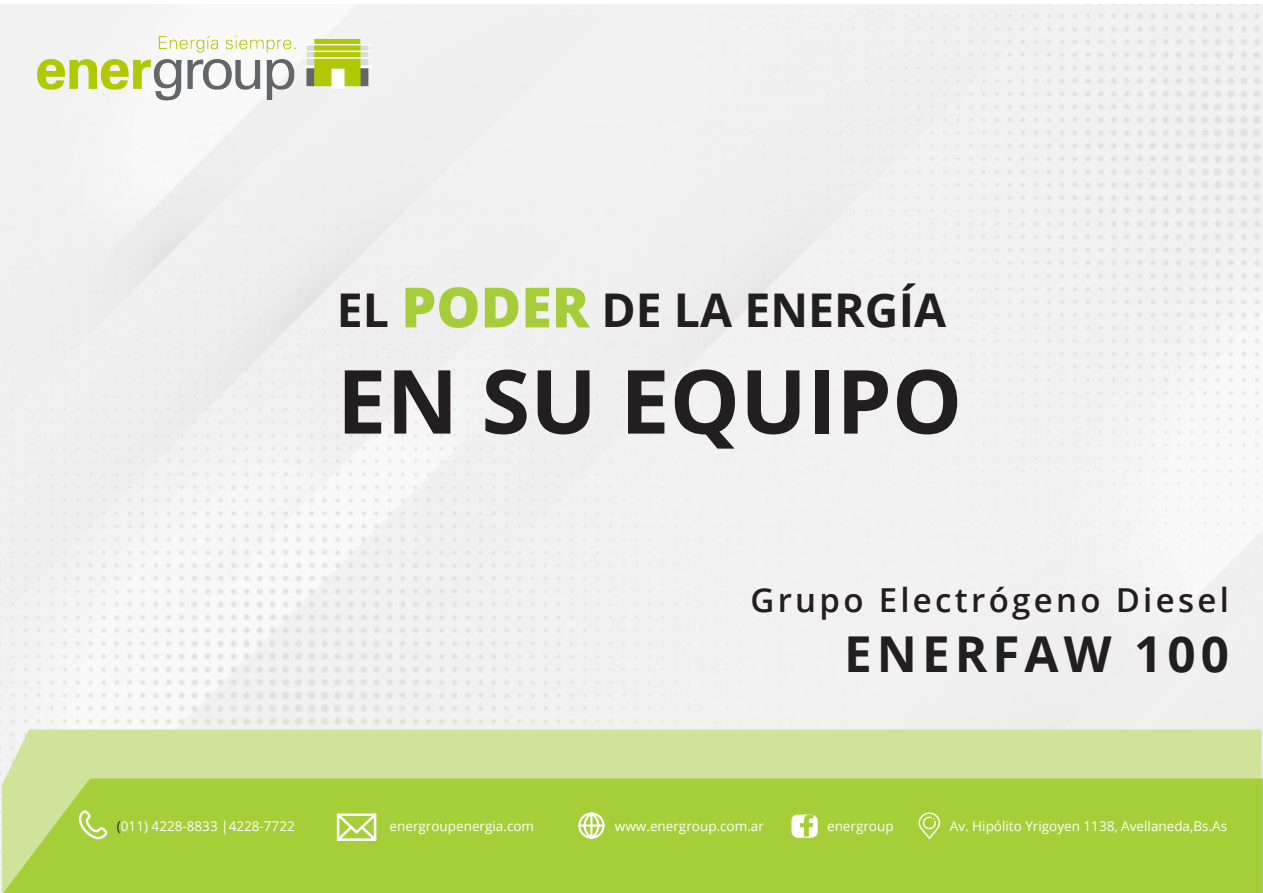
<style>
.page{position:relative;width:1263px;height:893px;background:#fff}
.page>*{position:absolute;margin:0;border:0;box-sizing:border-box;transform-origin:0 0}
.t1{font:700 88.5px "Open Sans";color:#231f20}
.t2{font:700 49.5px "Open Sans";letter-spacing:.1em;color:#231f20}
.t3{font:700 46.5px "Open Sans";color:#231f20}
.t4{font:600 33px "Open Sans";letter-spacing:.1em;color:#231f20}
.t5{font:13.5px "Open Sans";color:#fff}
.s1{font-weight:800;font-size:55.5px;color:#a5cd3a}
.s2{color:#231f20}
</style>
<div class="page">
<div style="left:2px;top:729px;width:1259px;height:164px;background:#d0e39a"></div>
<div style="left:3px;top:778px;width:1260px;height:115px;background:#a6ce39"></div>
<svg style="left:791px;top:814px;width:27px;height:24px"></svg>
<svg style="left:337px;top:813px;width:39px;height:28px"></svg>
<svg style="left:79px;top:810px;width:28px;height:29px"></svg>
<svg style="left:578px;top:812px;width:26px;height:27px"></svg>
<svg style="left:918px;top:812px;width:22px;height:27px"></svg>
<img style="left:34px;top:34px;width:337px;height:70px">
<p class="t3" style="left:337px;top:278px;width:611px">EL <span class="s1">PODER</span> DE LA ENERGÍA</p>
<p class="t1" style="left:337px;top:339px;width:627px">EN SU EQUIPO</p>
<p class="t4" style="left:750px;top:578px;width:480px">Grupo Electrógeno Diesel</p>
<p class="t2" style="left:844px;top:619px;width:386px">ENERFAW 100</p>
<p class="t5" style="left:117px;top:816px;width:179px"><span class="s2">(</span>011) 4228-8833 |4228-7722</p>
<p class="t5" style="left:390px;top:816px;width:146px">energroupenergia.com</p>
<p class="t5" style="left:615px;top:816px;width:150px">www.energroup.com.ar</p>
<p class="t5" style="left:827px;top:816px;width:68px">energroup</p>
<p class="t5" style="left:950px;top:816px;width:279px">Av. Hipólito Yrigoyen 1138, Avellaneda,Bs.As</p>
</div>
